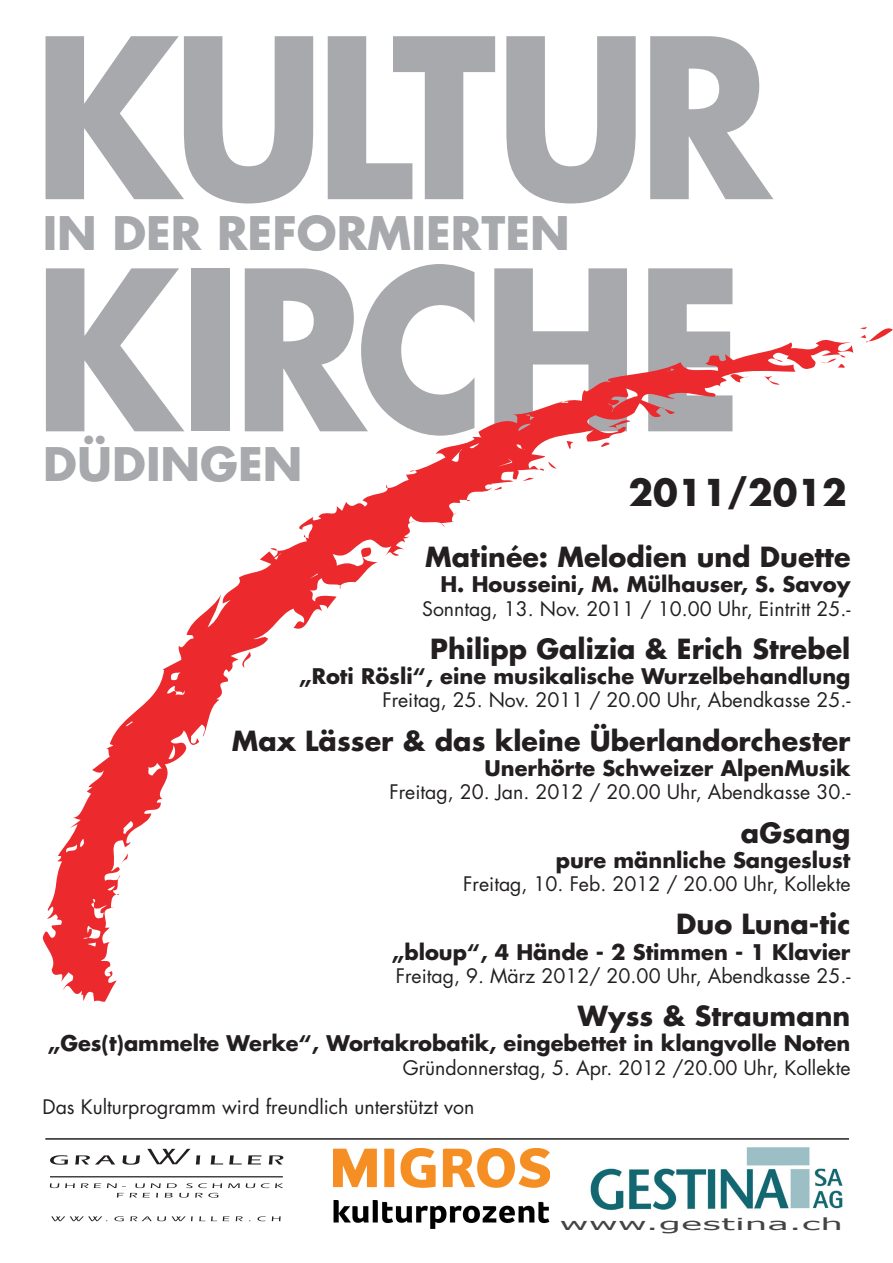
<style>
.page{position:relative;width:893px;height:1263px;background:#fff}
.page>*{position:absolute;margin:0;border:0;box-sizing:border-box;transform-origin:0 0}
.t1{font:700 216.15px "Futura";letter-spacing:-.05em;color:#a8a9ad;scale:.91 1}
.t2{font:700 45px "Futura";color:#a8a9ad}
.t3{font:700 36px "Futura";color:#231f20}
.t4{font:700 27px "Futura";color:#231f20}
.t5{font:700 21px "Futura";color:#231f20}
.t6{font:19.5px/39.6px "Futura";color:#231f20}
.t7{font:16.65px "Verdana";color:#434445;scale:2.15 1}
</style>
<div class="page">
<svg style="left:860px;top:327px;width:33px;height:16px"></svg>
<svg style="left:43px;top:339px;width:810px;height:663px"></svg>
<svg style="left:819px;top:355px;width:29px;height:15px"></svg>
<svg style="left:760px;top:375px;width:19px;height:10px"></svg>
<svg style="left:730px;top:371px;width:19px;height:11px"></svg>
<svg style="left:599px;top:442px;width:11px;height:5px"></svg>
<svg style="left:567px;top:441px;width:6px;height:8px"></svg>
<svg style="left:548px;top:462px;width:8px;height:6px"></svg>
<svg style="left:522px;top:478px;width:12px;height:3px"></svg>
<svg style="left:493px;top:487px;width:8px;height:3px"></svg>
<svg style="left:238px;top:652px;width:17px;height:16px"></svg>
<svg style="left:121px;top:853px;width:7px;height:11px"></svg>
<img style="left:590px;top:1147px;width:253px;height:64px">
<hr style="left:50px;top:1176px;width:233px;height:1px;background:#231f20">
<svg style="left:50px;top:1183px;width:9px;height:5px"></svg>
<svg style="left:65px;top:1183px;width:10px;height:5px"></svg>
<svg style="left:81px;top:1183px;width:7px;height:5px"></svg>
<svg style="left:94px;top:1183px;width:7px;height:5px"></svg>
<svg style="left:228px;top:1183px;width:12px;height:5px"></svg>
<svg style="left:246px;top:1183px;width:9px;height:5px"></svg>
<svg style="left:261px;top:1183px;width:22px;height:5px"></svg>
<svg style="left:107px;top:1183px;width:115px;height:14px"></svg>
<svg style="left:123px;top:1155px;width:17px;height:10px"></svg>
<svg style="left:75px;top:1155px;width:40px;height:9px"></svg>
<svg style="left:269px;top:1155px;width:14px;height:9px"></svg>
<svg style="left:50px;top:1155px;width:18px;height:10px"></svg>
<svg style="left:248px;top:1155px;width:14px;height:9px"></svg>
<svg style="left:229px;top:1155px;width:13px;height:9px"></svg>
<svg style="left:211px;top:1155px;width:12px;height:9px"></svg>
<svg style="left:147px;top:1149px;width:53px;height:15px"></svg>
<svg style="left:51px;top:1216px;width:56px;height:5px"></svg>
<svg style="left:114px;top:1216px;width:10px;height:5px"></svg>
<svg style="left:130px;top:1216px;width:36px;height:5px"></svg>
<svg style="left:172px;top:1216px;width:21px;height:5px"></svg>
<svg style="left:199px;top:1216px;width:6px;height:5px"></svg>
<svg style="left:211px;top:1216px;width:6px;height:5px"></svg>
<svg style="left:223px;top:1216px;width:6px;height:5px"></svg>
<svg style="left:236px;top:1216px;width:7px;height:5px"></svg>
<svg style="left:258px;top:1216px;width:8px;height:5px"></svg>
<svg style="left:272px;top:1216px;width:9px;height:5px"></svg>
<img style="left:334px;top:1148px;width:216px;height:81px">
<hr style="left:45px;top:1138px;width:804px;height:2px;background:#231f20">
<h1 class="t1" style="left:33px;top:-26px;width:813px">Kultur</h1>
<h2 class="t2" style="left:43px;top:203px;width:529px">in der reformierten</h2>
<h1 class="t1" style="left:33px;top:206px;width:782px">Kirche</h1>
<h2 class="t2" style="left:43px;top:435px;width:261px">Düdingen</h2>
<h3 class="t3" style="left:628px;top:469px;width:220px">2011/2012</h3>
<h3 class="t4" style="left:425px;top:539px;width:427px">Matinée: Melodien und Duette</h3>
<p class="t5" style="left:440px;top:570px;width:412px">H. Housseini, M. Mülhauser, S. Savoy</p>
<p class="t6" style="left:422px;top:589px;width:430px">Sonntag, 13. Nov. 2011 / 10.00 Uhr, Eintritt 25.-</p>
<h3 class="t4" style="left:430px;top:631px;width:422px">Philipp Galizia &amp; Erich Strebel</h3>
<p class="t5" style="left:299px;top:662px;width:553px">„Roti Rösli“, eine musikalische Wurzelbehandlung</p>
<p class="t6" style="left:382px;top:681px;width:470px">Freitag, 25. Nov. 2011 / 20.00 Uhr, Abendkasse 25.-</p>
<h3 class="t4" style="left:232px;top:723px;width:620px">Max Lässer &amp; das kleine Überlandorchester</h3>
<p class="t5" style="left:485px;top:754px;width:367px">Unerhörte Schweizer AlpenMusik</p>
<p class="t6" style="left:389px;top:772px;width:463px">Freitag, 20. Jan. 2012 / 20.00 Uhr, Abendkasse 30.-</p>
<h3 class="t4" style="left:741px;top:814px;width:111px">aGsang</h3>
<p class="t5" style="left:556px;top:846px;width:296px">pure männliche Sangeslust</p>
<p class="t6" style="left:463px;top:864px;width:389px">Freitag, 10. Feb. 2012 / 20.00 Uhr, Kollekte</p>
<h3 class="t4" style="left:676px;top:906px;width:176px">Duo Luna-tic</h3>
<p class="t5" style="left:392px;top:938px;width:460px">„bloup“, 4 Hände - 2 Stimmen - 1 Klavier</p>
<p class="t6" style="left:396px;top:956px;width:456px">Freitag, 9. März 2012/ 20.00 Uhr, Abendkasse 25.-</p>
<h3 class="t4" style="left:578px;top:998px;width:274px">Wyss &amp; Straumann</h3>
<p class="t5" style="left:48px;top:1029px;width:804px">„Ges(t)ammelte Werke“, Wortakrobatik, eingebettet in klangvolle Noten</p>
<p class="t6" style="left:43px;top:1048px;width:809px;text-indent:360px">Gründonnerstag, 5. Apr. 2012 /20.00 Uhr, Kollekte<br>Das Kulturprogramm wird freundlich unterstützt von</p>
<p class="t7" style="left:559px;top:1213px;width:133px">www.gestina.ch</p>
</div>
